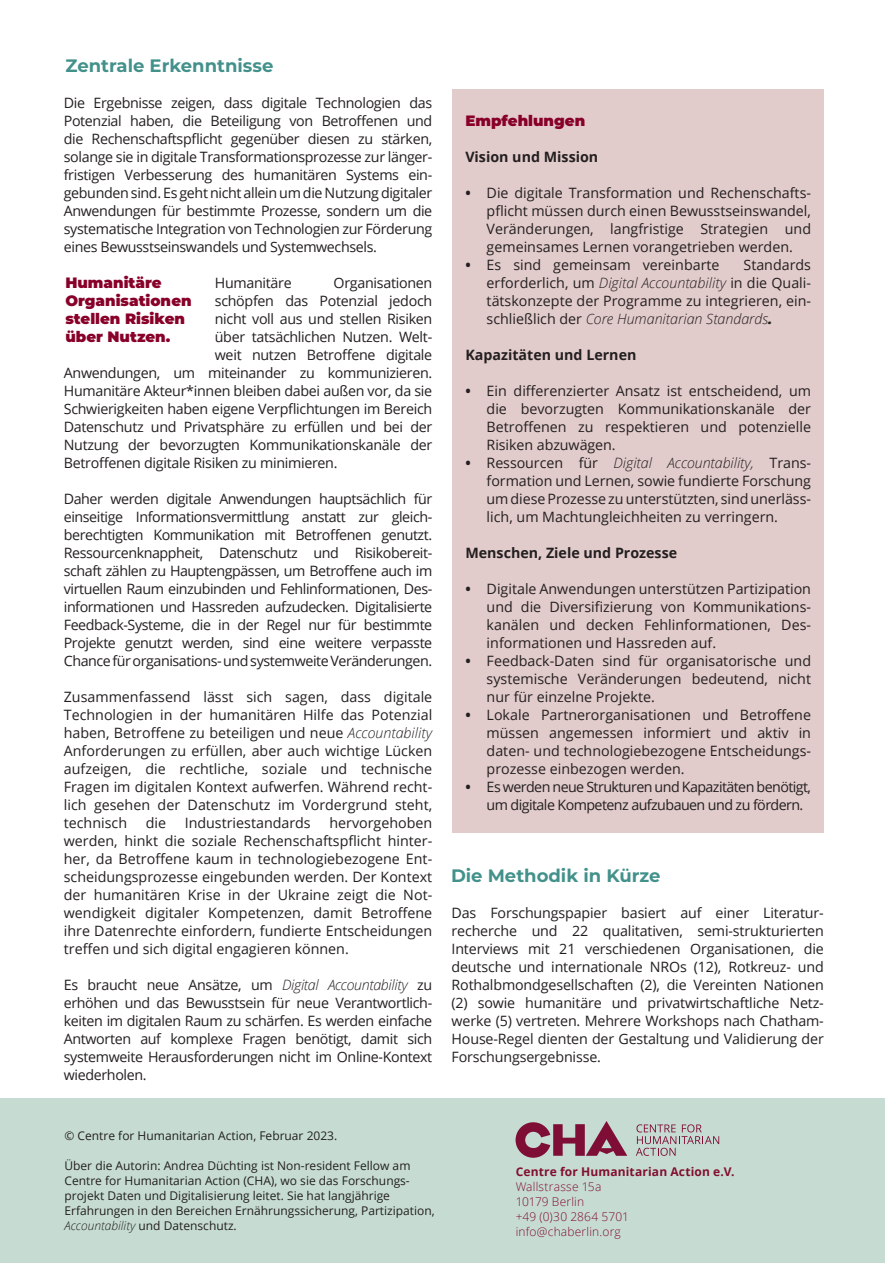
<style>
.page{position:relative;width:885px;height:1263px;background:#fff}
.page>*{position:absolute;margin:0;border:0;box-sizing:border-box;transform-origin:0 0}
.HEAD_14pt{font:700 18px "Montserrat";color:#42918a}
.Zitat_linksbündig{font:900 15px/18px "Montserrat";color:#880029}
.COPY_Flatter{font:14.25px/18px "Open Sans";letter-spacing:-.02em;color:#231f20;text-align:justify}
.COPY_Flatter-2{font:14.25px/18px "Open Sans";letter-spacing:-.04em;color:#231f20}
.COPY_Flatter-3{font:700 14.25px "Open Sans";color:#231f20}
.COPY_Flatter-4{font:14.25px "Open Sans";color:#231f20}
.COPY_Flatter-5{font:12px/15px "Open Sans";color:#231f20}
.Fließtext_EN{font:300 12px "Open Sans";letter-spacing:.015em;color:#820f30}
.Fließtext_EN-2{font:700 12px "Open Sans";letter-spacing:.015em;color:#820f30}
.s1{font-weight:300;font-style:italic}
.s2{font-weight:700}
.s3{font-style:italic}
</style>
<div class="page">
<div style="left:0;top:1098px;width:884px;height:165px;background:#c6dcd2"></div>
<svg style="left:515px;top:1121px;width:112px;height:37px"></svg>
<svg style="left:636px;top:1124px;width:83px;height:32px"></svg>
<div style="left:452px;top:89px;width:371px;height:743px;background:#e2cbcb"></div>
<p class="HEAD_14pt" style="left:65px;top:53px;width:209px">Zentrale Erkenntnisse</p>
<p class="COPY_Flatter" style="left:64px;top:93px;width:370px">Die Ergebnisse zeigen, dass digitale Technologien das Potenzial haben, die Beteiligung von Betroffenen und die Rechenschaftspflicht gegenüber diesen zu stärken, solange sie in digitale Transformationsprozesse zur länger&shy;fristigen Verbesserung des humanitären Systems ein&shy;gebunden sind. Es geht nicht allein um die Nutzung digitaler Anwendungen für bestimmte Prozesse, sondern um die systematische Integration von Technologien zur Förderung eines Bewusstseinswandels und Systemwechsels.</p>
<p class="COPY_Flatter" style="left:215px;top:273px;width:78px">Humanitäre</p>
<p class="COPY_Flatter" style="left:333px;top:273px;width:100px">Organisationen</p>
<p class="COPY_Flatter" style="left:215px;top:291px;width:219px">schöpfen das Potenzial jedoch</p>
<p class="COPY_Flatter" style="left:215px;top:309px;width:219px">nicht voll aus und stellen Risiken</p>
<p class="COPY_Flatter" style="left:215px;top:327px;width:219px">über tatsächlichen Nutzen. Welt-</p>
<p class="COPY_Flatter" style="left:215px;top:345px;width:219px">weit nutzen Betroffene digitale</p>
<p class="COPY_Flatter" style="left:64px;top:363px;width:370px">Anwendungen, um miteinander zu kommunizieren.</p>
<p class="COPY_Flatter" style="left:64px;top:381px;width:370px">Humanitäre Akteur*innen bleiben dabei außen vor, da sie</p>
<p class="COPY_Flatter" style="left:64px;top:399px;width:370px">Schwierigkeiten haben eigene Verpflichtungen im Bereich</p>
<p class="COPY_Flatter" style="left:64px;top:417px;width:370px">Datenschutz und Privatsphäre zu erfüllen und bei der</p>
<p class="COPY_Flatter" style="left:64px;top:435px;width:370px">Nutzung der bevorzugten Kommunikationskanäle der</p>
<p class="COPY_Flatter" style="left:64px;top:453px;width:275px">Betroffenen digitale Risiken zu minimieren.</p>
<p class="COPY_Flatter" style="left:64px;top:489px;width:370px">Daher werden digitale Anwendungen hauptsächlich für einseitige Informationsvermittlung anstatt zur gleich&shy;berechtigten Kommunikation mit Betroffenen genutzt.<br>Ressourcenknappheit, Datenschutz und Risikobereit&shy;schaft zählen zu Hauptengpässen, um Betroffene auch im virtuellen Raum einzubinden und Fehlinformationen, Des&shy;informationen und Hassreden aufzudecken. Digitalisierte Feedback-Systeme, die in der Regel nur für bestimmte Projekte genutzt werden, sind eine weitere verpasste Chance für organisations- und systemweite Veränderungen.</p>
<p class="COPY_Flatter" style="left:64px;top:687px;width:370px">Zusammenfassend lässt sich sagen, dass digitale Technologien in der humanitären Hilfe das Potenzial haben, Betroffene zu beteiligen und neue <span class="s1">Accountability </span>Anforderungen zu erfüllen, aber auch wichtige Lücken aufzeigen, die rechtliche, soziale und technische Fragen im digitalen Kontext aufwerfen. Während recht&shy;lich gesehen der Datenschutz im Vordergrund steht, technisch</p>
<p class="Zitat_linksbündig" style="left:65px;top:273px;width:128px">Humanitäre<br>Organisationen stellen Risiken über Nutzen.</p>
<p class="COPY_Flatter" style="left:64px;top:813px;width:370px;text-indent:265px">hervorgehoben werden, hinkt die soziale Rechenschaftspflicht hinter&shy;her, da Betroffene kaum in technologiebezogene Ent&shy;scheidungsprozesse eingebunden werden. Der Kontext der humanitären Krise in der Ukraine zeigt die Not&shy;wendigkeit digitaler Kompetenzen, damit Betroffene ihre Datenrechte einfordern, fundierte Entscheidungen treffen und sich digital engagieren können.</p>
<p class="COPY_Flatter" style="left:64px;top:975px;width:370px">Es braucht neue Ansätze, um <span class="s1">Digital Accountability</span> zu erhöhen und das Bewusstsein für neue Verantwortlich&shy;keiten im digitalen Raum zu schärfen. Es werden einfache Antworten auf komplexe Fragen benötigt, damit sich systemweite Herausforderungen nicht im Online-Kontext wiederholen.</p>
<p class="COPY_Flatter" style="left:146px;top:813px;width:22px">die</p>
<p class="COPY_Flatter-4" style="left:185px;top:813px;width:127px">Industriestandards</p>
<p class="Zitat_linksbündig" style="left:465px;top:111px;width:121px">Empfehlungen</p>
<p class="COPY_Flatter-3" style="left:465px;top:147px;width:134px">Vision und Mission</p>
<p class="COPY_Flatter" style="left:486px;top:183px;width:326px;text-indent:-21px"><span class="s2">•</span> Die digitale Transformation und Rechenschafts&shy;pflicht müssen durch einen Bewusstseinswandel, Veränderungen, langfristige Strategien und gemeinsames Lernen vorangetrieben werden.</p>
<p class="COPY_Flatter-4" style="left:465px;top:255px;width:255px"><span class="s2">•</span> Es sind gemeinsam vereinbarte</p>
<p class="COPY_Flatter" style="left:486px;top:255px;width:326px;text-indent:257px">Standards erforderlich, um <span class="s1">Digital Accountability</span> in die Quali&shy;tätskonzepte der Programme zu integrieren, ein&shy;schließlich der <span class="s1">Core Humanitarian Standards</span><span class="s3">.</span></p>
<p class="COPY_Flatter-3" style="left:465px;top:345px;width:172px">Kapazitäten und Lernen</p>
<p class="COPY_Flatter" style="left:486px;top:381px;width:326px;text-indent:-21px"><span class="s2">•</span> Ein differenzierter Ansatz ist entscheidend, um die bevorzugten Kommunikationskanäle der Betroffenen zu respektieren und potenzielle Risiken abzuwägen.</p>
<p class="COPY_Flatter" style="left:486px;top:453px;width:326px;text-indent:-21px"><span class="s2">•</span> Ressourcen für <span class="s1">Digital Accountability,</span> Trans&shy;formation und Lernen, sowie fundierte Forschung um diese Prozesse zu unterstützten, sind unerläss&shy;lich, um Machtungleichheiten zu verringern.</p>
<p class="COPY_Flatter-3" style="left:465px;top:543px;width:213px">Menschen, Ziele und Prozesse</p>
<p class="COPY_Flatter" style="left:486px;top:579px;width:326px;text-indent:-21px"><span class="s2">•</span> Digitale Anwendungen unterstützen Partizipation und die Diversifizierung von Kommunikations&shy;kanälen und decken Fehlinformationen, Des&shy;informationen und Hassreden auf.</p>
<p class="COPY_Flatter" style="left:486px;top:651px;width:326px;text-indent:-21px"><span class="s2">•</span> Feedback-Daten sind für organisatorische und systemische Veränderungen bedeutend, nicht nur für einzelne Projekte.</p>
<p class="COPY_Flatter" style="left:486px;top:705px;width:326px;text-indent:-21px"><span class="s2">•</span> Lokale Partnerorganisationen und Betroffene müssen angemessen informiert und aktiv in daten- und technologiebezogene Entscheidungs&shy;prozesse einbezogen werden.</p>
<p class="COPY_Flatter-2" style="left:486px;top:777px;width:326px;text-indent:-21px"><span class="s2">•</span> Es werden neue Strukturen und Kapazitäten benötigt, um digitale Kompetenz aufzubauen und zu fördern.</p>
<p class="HEAD_14pt" style="left:451px;top:863px;width:211px">Die Methodik in Kürze</p>
<p class="COPY_Flatter" style="left:451px;top:903px;width:374px">Das Forschungspapier basiert auf einer Literatur&shy;recherche und 22 qualitativen, semi-strukturierten Interviews mit 21 verschiedenen Organisationen, die deutsche und internationale NROs (12), Rotkreuz- und Rothalbmondgesellschaften (2), die Vereinten Nationen (2) sowie humanitäre und privatwirtschaftliche Netz&shy;werke (5) vertreten. Mehrere Workshops nach Chatham-House-Regel dienten der Gestaltung und Validierung der Forschungsergebnisse.</p>
<p class="COPY_Flatter-5" style="left:64px;top:1127px;width:274px">© Centre for Humanitarian Action, Februar 2023.</p>
<p class="COPY_Flatter-5" style="left:64px;top:1157px;width:371px">Über die Autorin: Andrea Düchting ist Non-resident Fellow am Centre for Humanitarian Action (CHA), wo sie das Forschungs&shy;projekt Daten und Digitalisierung leitet. Sie hat langjährige Erfahrungen in den Bereichen Ernährungssicherung, Partizipation, <span class="s1">Accountability</span> und Datenschutz.</p>
<p class="Fließtext_EN-2" style="left:515px;top:1163px;width:220px">Centre for Humanitarian Action e.V.</p>
<p class="Fließtext_EN" style="left:515px;top:1178px;width:87px">Wallstrasse 15a</p>
<p class="Fließtext_EN" style="left:515px;top:1193px;width:70px">10179 Berlin</p>
<p class="Fließtext_EN" style="left:515px;top:1208px;width:115px">+49 (0)30 2864 5701</p>
<p class="Fließtext_EN" style="left:515px;top:1223px;width:107px">info@chaberlin.org</p>
</div>
